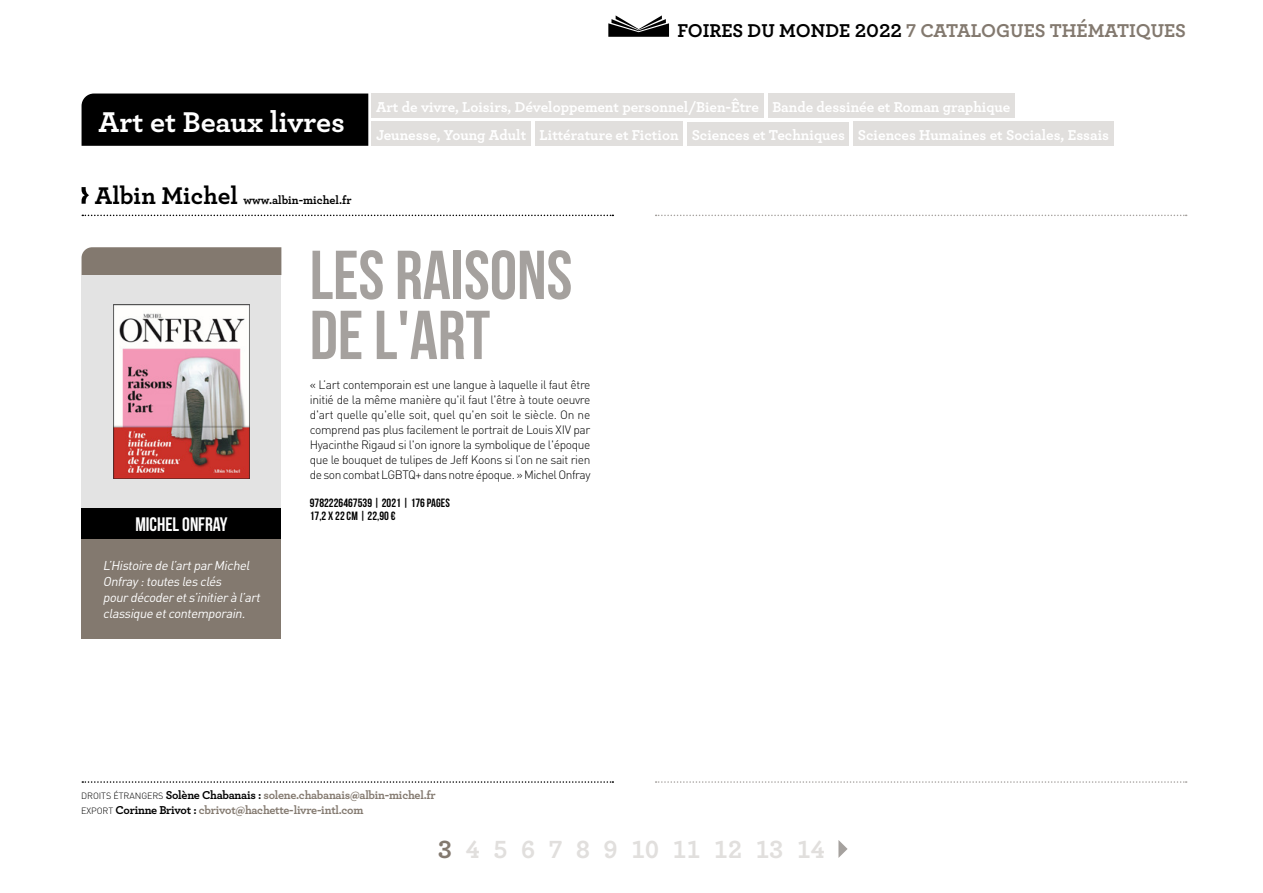
<style>
.page{position:relative;width:1263px;height:893px;background:#fff}
.page>*{position:absolute;margin:0;border:0;box-sizing:border-box;transform-origin:0 0}
.TITRE_LANGUE_2_ligne{font:69px/60px "Bebas Neue";color:#a5a19e}
.t1{font:700 30px "Archer";color:#fff}
.PAGINATION{font:700 26.1px "Archer";color:#e1dfdd}
.t2{font:700 19.5px "Archer";color:#83796f}
.PRENOM_NOM_AUTEUR_S{font:19.5px "Bebas Neue";color:#fff}
.Thématiques_lien_ver{font:700 15px "Archer";color:#fff}
.Phrase_d_accroche{font:italic 12.75px/15.8px "DIN Pro";color:#fff}
.Texte{font:300 12px/15px "DIN Pro";letter-spacing:-.035em;color:#000;text-align:justify}
.nom_contact_mail{font:700 12px/15px "Archer";letter-spacing:-.02em;color:#83796f}
.LIGNE_MARQUE_EAN_ANN{font:12px/12.8px "Bebas Neue";letter-spacing:.005em;color:#000}
.Nom_collection{font:700 12px "Archer";color:#000}
.s1{font-size:25.35px}
.s2{color:#000}
.s3{font-family:"DIN Pro";font-weight:300;font-size:9px;color:#000}
.s4{color:#83796f}
</style>
<div class="page">
<svg style="left:82px;top:215px;width:531px;height:1px"></svg>
<svg style="left:656px;top:215px;width:531px;height:1px"></svg>
<svg style="left:608px;top:15px;width:61px;height:22px"></svg>
<svg style="left:82px;top:781px;width:531px;height:2px"></svg>
<svg style="left:656px;top:781px;width:531px;height:2px"></svg>
<svg style="left:82px;top:187px;width:7px;height:17px"></svg>
<svg style="left:838px;top:840px;width:9px;height:18px"></svg>
<div style="left:82px;top:247px;width:199px;height:28px;background:#83796f"></div>
<div style="left:82px;top:275px;width:199px;height:233px;background:#e3e3e3"></div>
<img style="left:113px;top:305px;width:136px;height:173px">
<div style="left:82px;top:508px;width:199px;height:32px;background:#000"></div>
<div style="left:82px;top:539px;width:199px;height:100px;background:#83796f"></div>
<div style="left:82px;top:94px;width:286px;height:52px;background:#000"></div>
<div style="left:372px;top:94px;width:392px;height:24px;background:#e1dfdd"></div>
<div style="left:768px;top:94px;width:247px;height:24px;background:#e1dfdd"></div>
<div style="left:372px;top:122px;width:159px;height:24px;background:#e1dfdd"></div>
<div style="left:535px;top:122px;width:148px;height:24px;background:#e1dfdd"></div>
<div style="left:687px;top:122px;width:162px;height:24px;background:#e1dfdd"></div>
<div style="left:853px;top:122px;width:260px;height:24px;background:#e1dfdd"></div>
<p class="t1" style="left:98px;top:98px;width:248px">Art et Beaux livres</p>
<p class="Nom_collection" style="left:95px;top:190px;width:258px"><span class="s1">Albin Michel</span> www.albin-michel.fr</p>
<p class="t2" style="left:678px;top:15px;width:510px"><span class="s2">FOIRES DU MONDE 2022</span> 7 CATALOGUES THÉMATIQUES</p>
<p class="Thématiques_lien_ver" style="left:376px;top:95px;width:385px">Art de vivre, Loisirs, Développement personnel/Bien-Être</p>
<p class="Thématiques_lien_ver" style="left:772px;top:95px;width:239px">Bande dessinée et Roman graphique</p>
<p class="Thématiques_lien_ver" style="left:376px;top:123px;width:152px">Jeunesse, Young Adult</p>
<p class="Thématiques_lien_ver" style="left:540px;top:123px;width:141px">Littérature et Fiction</p>
<p class="Thématiques_lien_ver" style="left:692px;top:123px;width:155px">Sciences et Techniques</p>
<p class="Thématiques_lien_ver" style="left:858px;top:123px;width:253px">Sciences Humaines et Sociales, Essais</p>
<p class="PRENOM_NOM_AUTEUR_S" style="left:135px;top:514px;width:94px">MICHEL ONFRAY</p>
<p class="Phrase_d_accroche" style="left:103px;top:557px;width:162px">L’Histoire de l’artparMichel<br>Onfray:touteslesclés pourdécoderets’initierà l’art classique etcontemporain.</p>
<p class="TITRE_LANGUE_2_ligne" style="left:310px;top:244px;width:264px">LES RAISONS<br>DE L'ART</p>
<p class="Texte" style="left:310px;top:377px;width:282px">« L’art contemporain est une langue à laquelle il faut être initié de la même manière qu'il faut l'être à toute oeuvre d'art quelle qu'elle soit, quel qu'en soit le siècle. On ne comprend pas plus facilement le portrait de Louis XIV par Hyacinthe Rigaud si l'on ignore la symbolique de l'époque que le bouquet de tulipes de Jeff Koons si l’on ne sait rien de son combat LGBTQ+ dans notre époque. » Michel Onfray</p>
<p class="LIGNE_MARQUE_EAN_ANN" style="left:310px;top:496px;width:142px">9782226467539 | 2021 | 176 PAGES<br>17,2 X 22 CM | 22,90 €</p>
<p class="nom_contact_mail" style="left:81px;top:787px;width:356px"><span class="s3">DROITS ÉTRANGERS</span> <span class="s2">Solène Chabanais :</span> solene.chabanais@albin-michel.fr<br><span class="s3">EXPORT</span> <span class="s2">Corinne Brivot :</span> cbrivot@hachette-livre-intl.com</p>
<p class="PAGINATION" style="left:438px;top:829px;width:388px"><span class="s4">3</span> 4 5 6 7 8 9 10 11 12 13 14</p>
</div>
